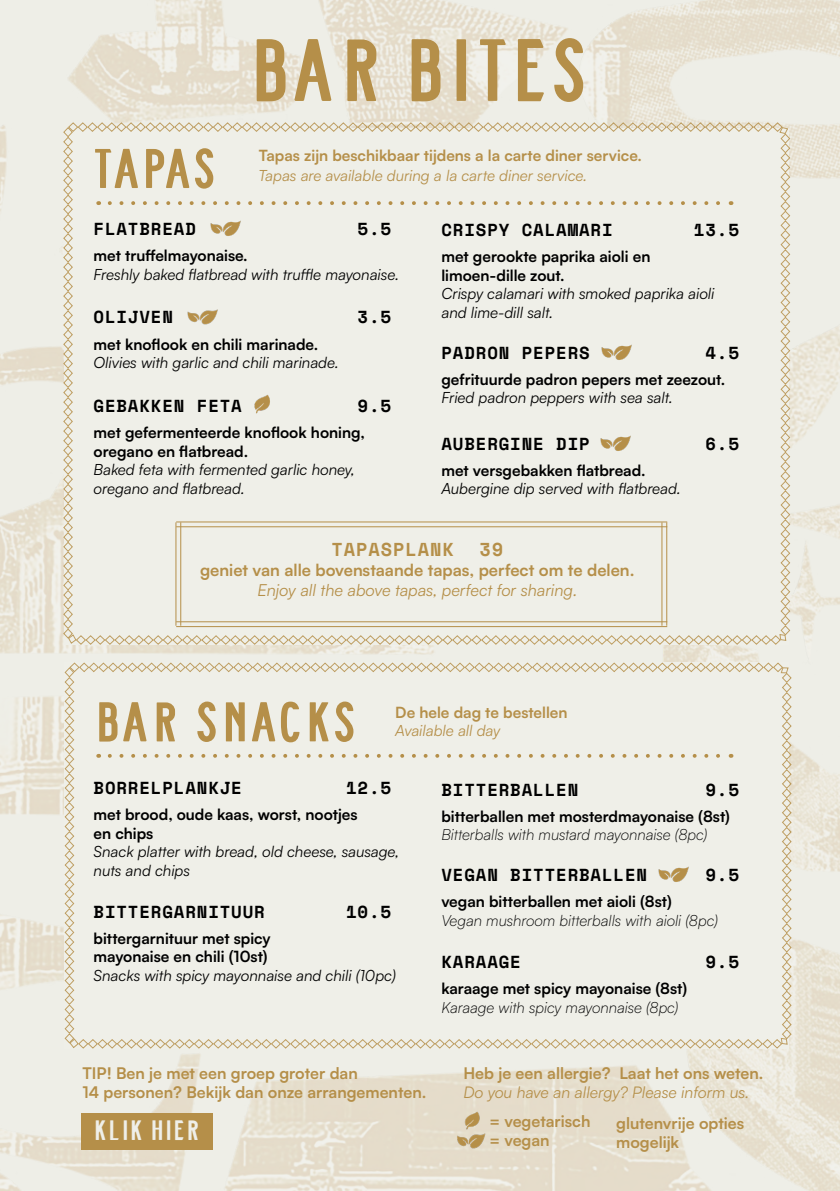
<style>
.page{position:relative;width:840px;height:1191px;background:#fff}
.page>*{position:absolute;margin:0;border:0;box-sizing:border-box;transform-origin:0 0}
.t1{font:88.2px "Jandus Road Condensed";letter-spacing:.04em;color:#b58f49;scale:1.07 1}
.t2{font:55.8px "Jandus Road Condensed";letter-spacing:.01em;color:#b58f49;scale:1.07 1}
.t3{font:28px "Jandus Road Condensed";letter-spacing:.07em;color:#efefe9;scale:1.07 1}
.t4{font:700 18.6px "Space Mono";letter-spacing:.05em;color:#b58f49}
.t5{font:700 17.4px "Space Mono";letter-spacing:.05em;color:#000}
.t6{font:700 16.6px "Satoshi";color:#b58f49}
.t7{font:italic 16.6px "Satoshi";color:#b58f49}
.t8{font:700 16px/19.2px "Satoshi";color:#b58f49}
.t9{font:italic 16px "Satoshi";color:#b58f49}
.t10{font:700 15.4px/18.4px "Satoshi";color:#000}
.t11{font:italic 15.4px/18.4px "Satoshi";color:#000}
.t12{font:italic 300 15.4px "Satoshi";color:#000}
.t13{font:700 15.4px "Satoshi";color:#b58f49}
.t14{font:italic 15.4px "Satoshi";color:#b58f49}
</style>
<div class="page">
<img style="left:0;top:0;width:839px;height:1191px">
<div style="left:63px;top:122px;width:727px;height:523px;background:#efefe8"></div>
<div style="left:64px;top:662px;width:727px;height:387px;background:#efefe8"></div>
<hr style="left:176px;top:521px;width:491px;height:1px;background:#b58f49">
<hr style="left:176px;top:526px;width:491px;height:1px;background:#b58f49">
<hr style="left:175px;top:522px;width:1px;height:103px;background:#b58f49">
<hr style="left:180px;top:522px;width:1px;height:103px;background:#b58f49">
<hr style="left:661px;top:522px;width:1px;height:103px;background:#b58f49">
<hr style="left:666px;top:522px;width:1px;height:103px;background:#b58f49">
<hr style="left:176px;top:621px;width:491px;height:1px;background:#b58f49">
<hr style="left:176px;top:626px;width:491px;height:1px;background:#b58f49">
<img style="left:450px;top:1128px;width:41px;height:25px">
<img style="left:460px;top:1109px;width:25px;height:22px">
<div style="left:82px;top:1113px;width:131px;height:36px;background:#b58f49"></div>
<h2 class="t2" style="left:92px;top:140px;width:117px">TAPAS</h2>
<h1 class="t1" style="left:252px;top:26px;width:315px">BAR BITES</h1>
<p class="t13" style="left:258px;top:144px;width:384px">Tapas zijn beschikbaar tijdens a la carte diner service.</p>
<p class="t14" style="left:258px;top:166px;width:330px">Tapas are available during a la carte diner service.</p>
<p class="t5" style="left:93px;top:215px;width:104px">FLATBREAD</p>
<p class="t5" style="left:357px;top:215px;width:35px">5.5</p>
<p class="t10" style="left:93px;top:245px;width:156px">met truffelmayonaise.</p>
<p class="t11" style="left:93px;top:264px;width:307px">Freshly baked flatbread with truffle mayonaise.</p>
<p class="t5" style="left:93px;top:304px;width:81px">OLIJVEN</p>
<p class="t5" style="left:357px;top:304px;width:35px">3.5</p>
<p class="t10" style="left:93px;top:334px;width:226px">met knoflook en chili marinade.</p>
<p class="t11" style="left:93px;top:353px;width:246px">Olivies with garlic and chili marinade.</p>
<p class="t5" style="left:93px;top:392px;width:150px">GEBAKKEN FETA</p>
<p class="t5" style="left:357px;top:392px;width:35px">9.5</p>
<p class="t10" style="left:93px;top:422px;width:273px">met gefermenteerde knoflook honing, oregano en flatbread.</p>
<p class="t11" style="left:93px;top:460px;width:263px">Baked feta with fermented garlic honey, oregano and flatbread.</p>
<p class="t5" style="left:441px;top:217px;width:173px">CRISPY CALAMARI</p>
<p class="t5" style="left:693px;top:217px;width:46px">13.5</p>
<p class="t10" style="left:441px;top:247px;width:210px">met gerookte paprika aioli en limoen-dille zout.</p>
<p class="t11" style="left:441px;top:284px;width:274px">Crispy calamari with smoked paprika aioli and lime-dill salt.</p>
<p class="t5" style="left:441px;top:339px;width:150px">PADRON PEPERS</p>
<p class="t5" style="left:705px;top:339px;width:35px">4.5</p>
<p class="t10" style="left:441px;top:369px;width:285px">gefrituurde padron pepers met zeezout.</p>
<p class="t11" style="left:441px;top:388px;width:233px">Fried padron peppers with sea salt.</p>
<p class="t5" style="left:441px;top:430px;width:150px">AUBERGINE DIP</p>
<p class="t5" style="left:705px;top:430px;width:35px">6.5</p>
<p class="t10" style="left:441px;top:460px;width:206px">met versgebakken flatbread.</p>
<p class="t11" style="left:441px;top:479px;width:241px">Aubergine dip served with flatbread.</p>
<p class="t4" style="left:331px;top:535px;width:124px">TAPASPLANK</p>
<p class="t4" style="left:479px;top:535px;width:25px">39</p>
<p class="t6" style="left:200px;top:558px;width:435px">geniet van alle bovenstaande tapas, perfect om te delen.</p>
<p class="t7" style="left:257px;top:579px;width:321px">Enjoy all the above tapas, perfect for sharing.</p>
<h2 class="t2" style="left:96px;top:693px;width:244px">BAR SNACKS</h2>
<p class="t13" style="left:395px;top:701px;width:174px">De hele dag te bestellen</p>
<p class="t14" style="left:395px;top:720px;width:106px">Available all day</p>
<p class="t5" style="left:93px;top:775px;width:150px">BORRELPLANKJE</p>
<p class="t5" style="left:346px;top:775px;width:46px">12.5</p>
<p class="t10" style="left:93px;top:804px;width:265px">met brood, oude kaas, worst, nootjes en chips</p>
<p class="t11" style="left:93px;top:842px;width:307px">Snack platter with bread, old cheese, sausage, nuts and chips</p>
<p class="t5" style="left:93px;top:898px;width:173px">BITTERGARNITUUR</p>
<p class="t5" style="left:346px;top:898px;width:46px">10.5</p>
<p class="t10" style="left:93px;top:928px;width:179px">bittergarnituur met spicy mayonaise en chili (10st)</p>
<p class="t11" style="left:93px;top:965px;width:303px">Snacks with spicy mayonnaise and chili (10pc)</p>
<p class="t5" style="left:441px;top:776px;width:138px">BITTERBALLEN</p>
<p class="t5" style="left:705px;top:776px;width:35px">9.5</p>
<p class="t10" style="left:441px;top:806px;width:290px">bitterballen met mosterdmayonaise (8st)</p>
<p class="t12" style="left:441px;top:825px;width:267px">Bitterballs with mustard mayonnaise (8pc)</p>
<p class="t5" style="left:441px;top:861px;width:207px">VEGAN BITTERBALLEN</p>
<p class="t5" style="left:705px;top:861px;width:35px">9.5</p>
<p class="t10" style="left:441px;top:891px;width:232px">vegan bitterballen met aioli (8st)</p>
<p class="t12" style="left:441px;top:910px;width:278px">Vegan mushroom bitterballs with aioli (8pc)</p>
<p class="t5" style="left:441px;top:948px;width:81px">KARAAGE</p>
<p class="t5" style="left:705px;top:948px;width:35px">9.5</p>
<p class="t10" style="left:441px;top:978px;width:247px">karaage met spicy mayonaise (8st)</p>
<p class="t12" style="left:441px;top:997px;width:238px">Karaage with spicy mayonnaise (8pc)</p>
<p class="t8" style="left:82px;top:1062px;width:277px">TIP! Ben je met een groep groter dan</p>
<p class="t8" style="left:463px;top:1062px;width:301px">Heb je een allergie? Laat het ons weten.</p>
<p class="t8" style="left:82px;top:1082px;width:345px">14 personen? Bekijk dan onze arrangementen.</p>
<p class="t8" style="left:616px;top:1112px;width:129px">glutenvrije opties mogelijk</p>
<p class="t9" style="left:463px;top:1081px;width:287px">Do you have an allergy? Please inform us.</p>
<p class="t8" style="left:489px;top:1110px;width:102px">= vegetarisch = vegan</p>
<h3 class="t3" style="left:94px;top:1116px;width:100px">KLIK HIER</h3>
</div>
